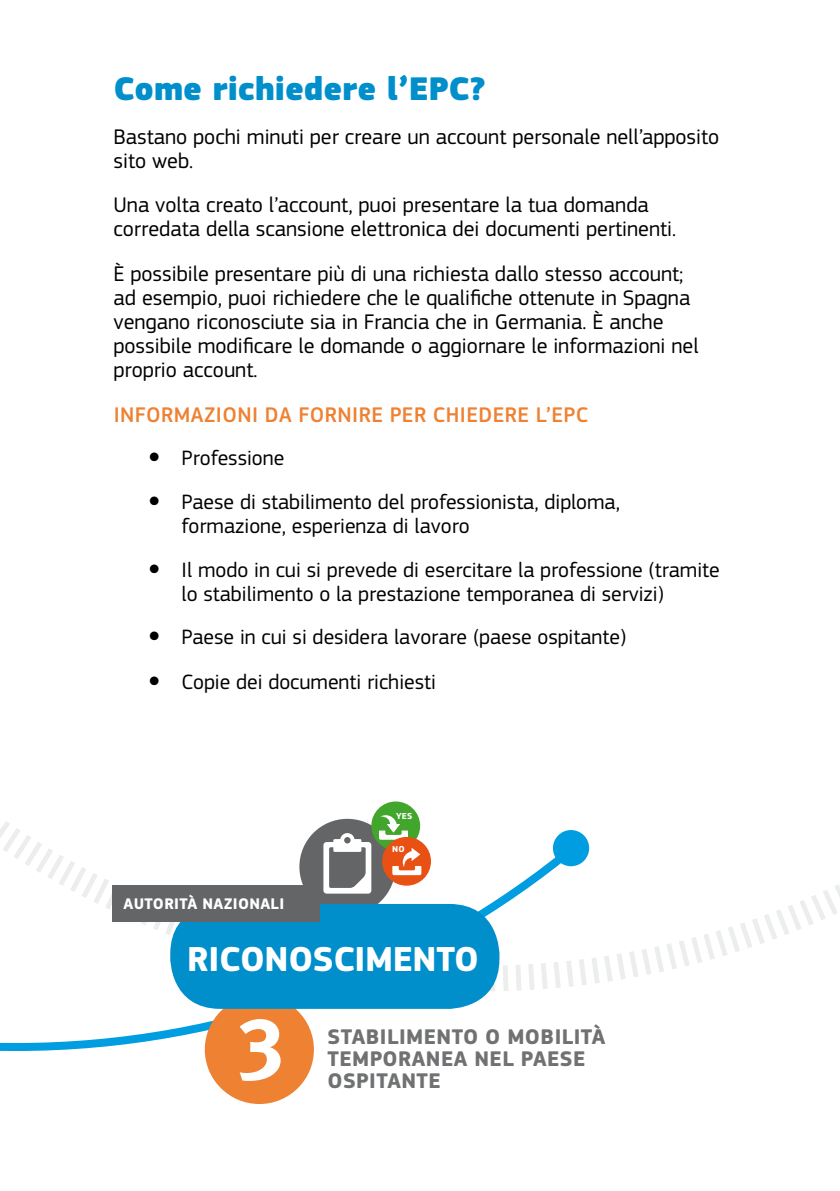
<style>
.page{position:relative;width:840px;height:1191px;background:#fff}
.page>*{position:absolute;margin:0;border:0;box-sizing:border-box;transform-origin:0 0}
.t1{font:700 36px "EC Square Sans Pro";letter-spacing:-.01em;color:#fff}
.t2{font:900 34px "EC Square Sans Pro";color:#008fcb}
.t3{font:22px/24.2px "EC Square Sans Pro";color:#000}
.t4{font:700 22px/22px "EC Square Sans Pro";letter-spacing:.02em;color:#707172}
.t5{font:500 22px "EC Square Sans Pro";letter-spacing:.02em;color:#ee8132}
.t6{font:21.6px/23.8px "EC Square Sans Pro";color:#000}
.t7{font:700 16px "EC Square Sans Pro";letter-spacing:.02em;color:#fff}
.t8{font:700 9px "EC Square Sans Pro";color:#fff}
.s1{font-size:48px}
</style>
<div class="page">
<svg style="left:0;top:996px;width:484px;height:57px"></svg>
<svg style="left:0;top:812px;width:839px;height:184px"></svg>
<div style="left:552px;top:830px;width:36px;height:36px;background:#009ee0;border-radius:50%"></div>
<div style="left:299px;top:819px;width:96px;height:95px;background:#646567;border-radius:50%"></div>
<svg style="left:323px;top:833px;width:48px;height:60px"></svg>
<div style="left:371px;top:801px;width:49px;height:49px;background:#41a62b;border-radius:50%"></div>
<svg style="left:379px;top:815px;width:29px;height:24px"></svg>
<div style="left:382px;top:837px;width:49px;height:48px;background:#e85113;border-radius:50%"></div>
<svg style="left:392px;top:848px;width:29px;height:27px"></svg>
<svg style="left:205px;top:1007px;width:109px;height:97px"></svg>
<div style="left:170px;top:904px;width:329px;height:105px;background:#008fcb;border-radius:50px"></div>
<div style="left:112px;top:886px;width:207px;height:36px;background:#646567"></div>
<h2 class="t2" style="left:113px;top:67px;width:373px">Come richiedere l’EPC?</h2>
<p class="t3" style="left:113px;top:124px;width:607px">Bastano pochi minuti per creare un account personale nell’apposito sito web.</p>
<p class="t3" style="left:113px;top:193px;width:564px">Una volta creato l’account, puoi presentare la tua domanda corredata della scansione elettronica dei documenti pertinenti.</p>
<p class="t3" style="left:113px;top:261px;width:586px">È possibile presentare più di una richiesta dallo stesso account; ad esempio, puoi richiedere che le qualifiche ottenute in Spagna vengano riconosciute sia in Francia che in Germania. È anche possibile modificare le domande o aggiornare le informazioni nel proprio account.</p>
<p class="t5" style="left:114px;top:401px;width:476px">I NFORMAZIONI DA FORNIRE PER CHIEDERE L’EPC</p>
<p class="t6" style="left:147px;top:446px;width:138px"><span class="s1">•</span> Professione</p>
<p class="t6" style="left:181px;top:490px;width:439px;text-indent:-34px"><span class="s1">•</span> Paese di stabilimento del professionista, diploma, formazione, esperienza di lavoro</p>
<p class="t6" style="left:181px;top:558px;width:539px;text-indent:-34px"><span class="s1">•</span> Il modo in cui si prevede di esercitare la professione (tramite lo stabilimento o la prestazione temporanea di servizi)</p>
<p class="t6" style="left:147px;top:625px;width:480px"><span class="s1">•</span> Paese in cui si desidera lavorare (paese ospitante)</p>
<p class="t6" style="left:147px;top:669px;width:290px"><span class="s1">•</span> Copie dei documenti richiesti</p>
<p class="t7" style="left:123px;top:894px;width:154px">AUTORITÀ NAZIONALI</p>
<p class="t8" style="left:396px;top:811px;width:17px">YES</p>
<p class="t8" style="left:392px;top:844px;width:7px">NO</p>
<h1 class="t1" style="left:187px;top:937px;width:77px">RICONOS</h1>
<h1 class="t1" style="left:333px;top:937px;width:101px">CIMENTO</h1>
<p class="t4" style="left:327px;top:1026px;width:279px">STABILI MENTO O MOBILITÀ<br>TEMPORANEA NEL PAESE<br>OSPITANTE</p>
</div>
